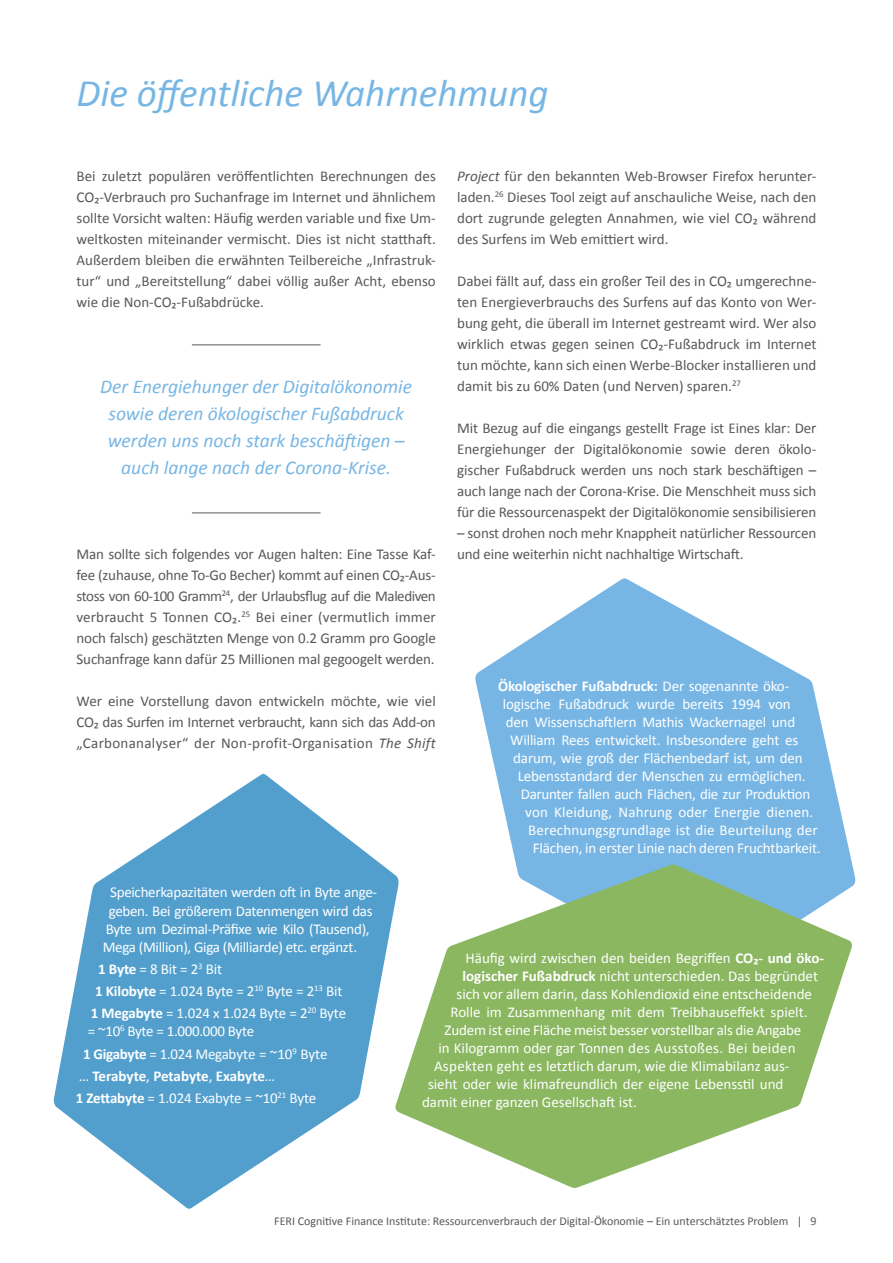
<style>
.page{position:relative;width:893px;height:1263px;background:#fff}
.page>*{position:absolute;margin:0;border:0;box-sizing:border-box;transform-origin:0 0}
.t1{font:italic 39px "Calibri";color:#77b6e4}
.t2{font:italic 19.5px/27px "Calibri";color:#77b6e4;text-align:center}
.t3{font:15px/21px "Calibri";letter-spacing:-.01em;color:#57585a;text-align:justify}
.t4{font:15px "Calibri";letter-spacing:-.01em;color:#fff}
.t5{font:15px "Calibri";letter-spacing:.01em;color:#fff}
.t6{font:700 15px "Calibri";letter-spacing:-.01em;color:#fff}
.t7{font:12px "Calibri";color:#57585a}
.s1{font-style:italic}
.s2{font-weight:400}
.s3{font-weight:700}
</style>
<div class="page">
<svg style="left:475px;top:578px;width:380px;height:309px;fill:#77b6e4"></svg>
<svg style="left:54px;top:774px;width:341px;height:435px;fill:#529fcd"></svg>
<svg style="left:395px;top:864px;width:457px;height:324px;fill:#8bb761"></svg>
<hr style="left:192px;top:344px;width:128px;height:1px;background:#57585a">
<hr style="left:192px;top:512px;width:128px;height:1px;background:#57585a">
<h1 class="t1" style="left:77px;top:66px;width:473px">Die öffentliche Wahrnehmung</h1>
<p class="t3" style="left:77px;top:165px;width:361px">Bei zuletzt populären veröffentlichten Berechnungen des CO₂-Verbrauch pro Suchanfrage im Internet und ähnlichem sollte Vorsicht walten: Häufig werden variable und fixe Um&shy;weltkosten miteinander vermischt. Dies ist nicht statthaft.<br>Außerdem bleiben die erwähnten Teilbereiche „Infrastruk&shy;tur“ und „Bereitstellung“ dabei völlig außer Acht, ebenso wie die Non-CO₂-Fußabdrücke.</p>
<h2 class="t2" style="left:100px;top:372px;width:313px">Der Energiehunger der Digitalökonomie sowie deren ökologischer Fußabdruck werden uns noch stark beschäftigen – auch lange nach der Corona-Krise.</h2>
<p class="t3" style="left:77px;top:543px;width:361px">Man sollte sich folgendes vor Augen halten: Eine Tasse Kaf&shy;fee (zuhause, ohne To-Go Becher) kommt auf einen CO₂-Aus&shy;stoss von 60-100 Gramm<sup>24</sup>, der Urlaubsflug auf die Malediven verbraucht 5 Tonnen CO₂.<sup>25</sup> Bei einer (vermutlich immer noch falsch) geschätzten Menge von 0.2 Gramm pro Google Suchanfrage kann dafür 25 Millionen mal gegoogelt werden.</p>
<p class="t3" style="left:77px;top:690px;width:361px">Wer eine Vorstellung davon entwickeln möchte, wie viel CO₂ das Surfen im Internet verbraucht, kann sich das Add-on „Carbonanalyser“ der Non-profit-Organisation <span class="s1">The Shift</span></p>
<p class="t3" style="left:457px;top:165px;width:361px"><span class="s1">Project</span> für den bekannten Web-Browser Firefox herunter&shy;laden.<sup>26</sup> Dieses Tool zeigt auf anschauliche Weise, nach den dort zugrunde gelegten Annahmen, wie viel CO₂ während des Surfens im Web emittiert wird.</p>
<p class="t3" style="left:457px;top:270px;width:361px">Dabei fällt auf, dass ein großer Teil des in CO₂ umgerechne&shy;ten Energieverbrauchs des Surfens auf das Konto von Wer&shy;bung geht, die überall im Internet gestreamt wird. Wer also wirklich etwas gegen seinen CO₂-Fußabdruck im Internet tun möchte, kann sich einen Werbe-Blocker installieren und damit bis zu 60% Daten (und Nerven) sparen.<sup>27</sup></p>
<p class="t3" style="left:457px;top:417px;width:361px">Mit Bezug auf die eingangs gestellt Frage ist Eines klar: Der Energiehunger der Digitalökonomie sowie deren ökolo&shy;gischer Fußabdruck werden uns noch stark beschäftigen – auch lange nach der Corona-Krise. Die Menschheit muss sich für die Ressourcenaspekt der Digitalökonomie sensibilisieren</p>
<p class="t3" style="left:457px;top:522px;width:361px">– sonst drohen noch mehr Knappheit natürlicher Ressourcen und eine weiterhin nicht nachhaltige Wirtschaft.</p>
<p class="t6" style="left:498px;top:675px;width:293px">Ökologischer Fußabdruck: <span class="s2">Der sogenannte öko-</span></p>
<p class="t4" style="left:503px;top:693px;width:289px">logische Fußabdruck wurde bereits 1994 von</p>
<p class="t4" style="left:506px;top:711px;width:291px">den Wissenschaftlern Mathis Wackernagel und</p>
<p class="t4" style="left:510px;top:729px;width:289px">William Rees entwickelt. Insbesondere geht es</p>
<p class="t4" style="left:513px;top:747px;width:291px">darum, wie groß der Flächenbedarf ist, um den</p>
<p class="t4" style="left:518px;top:765px;width:289px">Lebensstandard der Menschen zu ermöglichen.</p>
<p class="t4" style="left:521px;top:783px;width:291px">Darunter fallen auch Flächen, die zur Produktion</p>
<p class="t5" style="left:525px;top:801px;width:289px">von Kleidung, Nahrung oder Energie dienen.</p>
<p class="t5" style="left:528px;top:819px;width:291px">Berechnungsgrundlage ist die Beurteilung der</p>
<p class="t4" style="left:533px;top:837px;width:289px">Flächen, in erster Linie nach deren Fruchtbarkeit.</p>
<p class="t4" style="left:110px;top:882px;width:268px">Speicherkapazitäten werden oft in Byte ange-</p>
<p class="t4" style="left:109px;top:900px;width:265px">geben. Bei größerem Datenmengen wird das</p>
<p class="t4" style="left:106px;top:918px;width:265px">Byte um Dezimal-Präfixe wie Kilo (Tausend),</p>
<p class="t4" style="left:103px;top:936px;width:256px">Mega (Million), Giga (Milliarde) etc. ergänzt.</p>
<p class="t4" style="left:98px;top:958px;width:125px"><span class="s3">1 Byte</span> = 8 Bit = 2<sup>3</sup> Bit</p>
<p class="t4" style="left:95px;top:980px;width:249px"><span class="s3">1 Kilobyte</span> = 1.024 Byte = 2<sup>10</sup> Byte = 2<sup>13</sup> Bit</p>
<p class="t4" style="left:91px;top:1003px;width:257px"><span class="s3">1 Megabyte</span> = 1.024 x 1.024 Byte = 2<sup>20</sup> Byte</p>
<p class="t4" style="left:88px;top:1021px;width:168px">= ~10<sup>6</sup> Byte = 1.000.000 Byte</p>
<p class="t4" style="left:83px;top:1043px;width:246px"><span class="s3">1 Gigabyte</span> = 1.024 Megabyte = ~10<sup>9</sup> Byte</p>
<p class="t6" style="left:79px;top:1065px;width:198px"><span class="s2">…</span> Terabyte<span class="s2">,</span> Petabyte<span class="s2">,</span> Exabyte<span class="s2">…</span></p>
<p class="t4" style="left:76px;top:1087px;width:242px"><span class="s3">1 Zettabyte</span> = 1.024 Exabyte = ~10<sup>21</sup> Byte</p>
<p class="t4" style="left:465px;top:947px;width:360px">Häufig wird zwischen den beiden Begriffen <span class="s3">CO₂- und öko-</span></p>
<p class="t4" style="left:462px;top:965px;width:357px"><span class="s3">logischer Fußabdruck</span> nicht unterschieden. Das begründet</p>
<p class="t4" style="left:456px;top:983px;width:357px">sich vor allem darin, dass Kohlendioxid eine entscheidende</p>
<p class="t4" style="left:450px;top:1001px;width:358px">Rolle im Zusammenhang mit dem Treibhauseffekt spielt.</p>
<p class="t4" style="left:444px;top:1019px;width:358px">Zudem ist eine Fläche meist besser vorstellbar als die Angabe</p>
<p class="t4" style="left:438px;top:1037px;width:358px">in Kilogramm oder gar Tonnen des Ausstoßes. Bei beiden</p>
<p class="t4" style="left:434px;top:1055px;width:357px">Aspekten geht es letztlich darum, wie die Klimabilanz aus-</p>
<p class="t4" style="left:428px;top:1073px;width:357px">sieht oder wie klimafreundlich der eigene Lebensstil und</p>
<p class="t4" style="left:422px;top:1091px;width:216px">damit einer ganzen Gesellschaft ist.</p>
<p class="t7" style="left:274px;top:1212px;width:544px">FERI Cognitive Finance Institute: Ressourcenverbrauch der Digital-Ökonomie – Ein unterschätztes Problem | 9</p>
</div>
